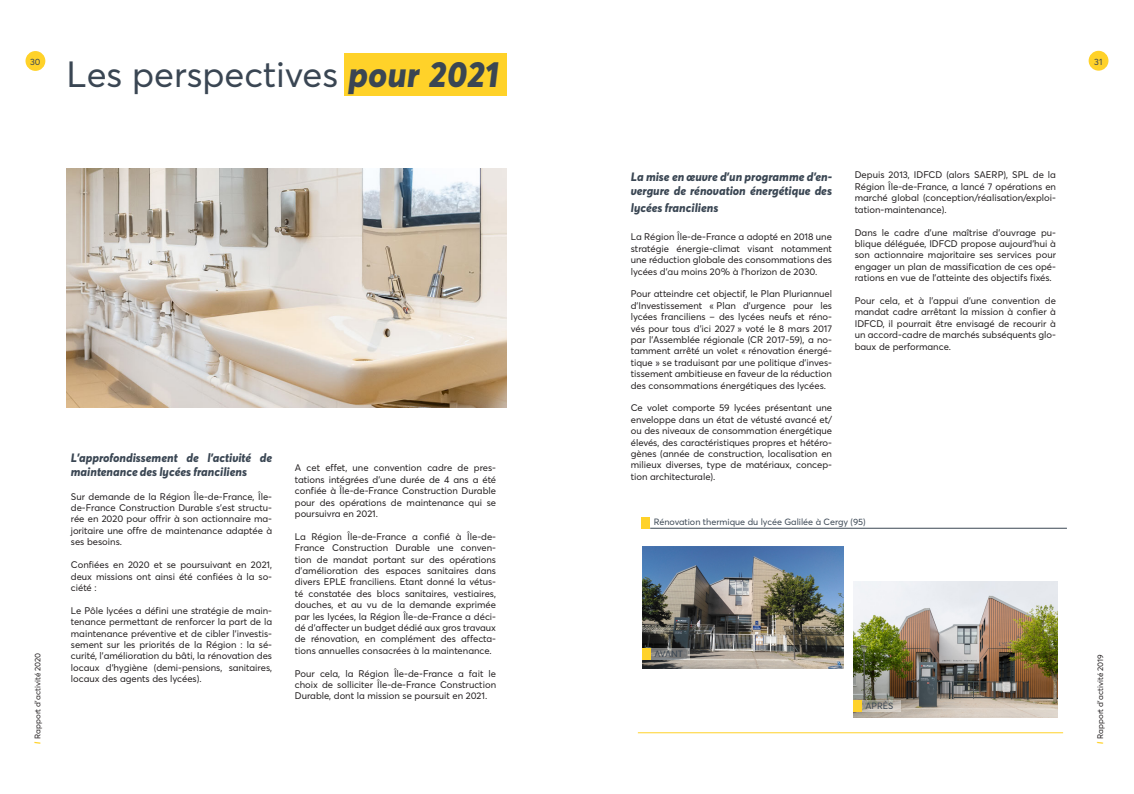
<style>
.page{position:relative;width:1134px;height:794px;background:#fff}
.page>*{position:absolute;margin:0;border:0;box-sizing:border-box;transform-origin:0 0}
.t1{font:36px "Averta Demo PE Cutted Demo";color:#3a4653}
.t2{font:800 12px/14.4px "Averta Demo PE";color:#3a4653}
.t3{font:9.5px/11.4px "Averta Demo PE Cutted Demo";color:#231f20;text-align:justify}
.t4{font:9px "Averta Demo PE Cutted Demo";color:#3a4653}
.t5{font:8px "Averta Demo PE Cutted Demo";color:#231f20}
.s1{font-family:"Averta Demo PE";font-weight:800}
.s2{font-family:"Averta Demo PE";font-weight:800;color:#ffd229}
</style>
<div class="page">
<div style="left:1089px;top:51px;width:19px;height:20px;background:#ffd229;border-radius:50%"></div>
<img style="left:642px;top:547px;width:201px;height:121px">
<img style="left:854px;top:581px;width:203px;height:137px">
<hr style="left:638px;top:732px;width:425px;height:1px;background:#ffd229">
<div style="left:642px;top:517px;width:8px;height:12px;background:#ffd229"></div>
<hr style="left:650px;top:528px;width:417px;height:1px;background:#3a4653">
<svg style="left:651px;top:648px;width:38px;height:11px"></svg>
<div style="left:642px;top:648px;width:9px;height:11px;background:#ffd229"></div>
<svg style="left:862px;top:700px;width:38px;height:12px"></svg>
<div style="left:853px;top:700px;width:9px;height:12px;background:#ffd229"></div>
<div style="left:344px;top:53px;width:162px;height:43px;background:#ffd229"></div>
<div style="left:26px;top:51px;width:19px;height:20px;background:#ffd229;border-radius:50%"></div>
<img style="left:67px;top:168px;width:439px;height:240px">
<p class="t4" style="left:30px;top:56px;width:12px">30</p>
<p class="t1" style="left:67px;top:53px;width:434px">Les perspectives <span class="s1">pour 2021</span></p>
<p class="t5" style="left:33px;top:744px;width:93px;rotate:-90deg"><span class="s2">l</span> Rapport d’activité 2020</p>
<p class="t2" style="left:71px;top:450px;width:203px">L’approfondissement de l’activité de maintenance des lycées franciliens</p>
<p class="t3" style="left:71px;top:491px;width:203px">Sur demande de la Région Île-de-France, Île&shy;de-France Construction Durable s’est structu&shy;rée en 2020 pour offrir à son actionnaire ma&shy;joritaire une offre de maintenance adaptée à ses besoins.</p>
<p class="t3" style="left:71px;top:559px;width:203px">Confiées en 2020 et se poursuivant en 2021, deux missions ont ainsi été confiées à la so&shy;ciété :</p>
<p class="t3" style="left:71px;top:605px;width:203px">Le Pôle lycées a défini une stratégie de main&shy;tenance permettant de renforcer la part de la maintenance préventive et de cibler l’investis&shy;sement sur les priorités de la Région : la sé&shy;curité, l’amélioration du bâti, la rénovation des locaux d’hygiène (demi-pensions, sanitaires, locaux des agents des lycées).</p>
<p class="t3" style="left:295px;top:462px;width:203px">A cet effet, une convention cadre de pres&shy;tations intégrées d’une durée de 4 ans a été confiée à Île-de-France Construction Durable pour des opérations de maintenance qui se poursuivra en 2021.</p>
<p class="t3" style="left:295px;top:531px;width:203px">La Région Île-de-France a confié à Île-de-France Construction Durable une conven&shy;tion de mandat portant sur des opérations d’amélioration des espaces sanitaires dans divers EPLE franciliens. Etant donné la vétus&shy;té constatée des blocs sanitaires, vestiaires, douches, et au vu de la demande exprimée par les lycées, la Région Île-de-France a déci&shy;dé d’affecter un budget dédié aux gros travaux de rénovation, en complément des affecta&shy;tions annuelles consacrées à la maintenance.</p>
<p class="t3" style="left:295px;top:667px;width:203px">Pour cela, la Région Île-de-France a fait le choix de solliciter Île-de-France Construction Durable, dont la mission se poursuit en 2021.</p>
<p class="t4" style="left:1094px;top:56px;width:10px">31</p>
<p class="t2" style="left:631px;top:169px;width:203px">La mise en œuvre d’un programme d’en&shy;vergure de rénovation énergétique des</p>
<p class="t2" style="left:631px;top:201px;width:89px">lycées franciliens</p>
<p class="t3" style="left:631px;top:231px;width:203px">La Région Île-de-France a adopté en 2018 une stratégie énergie-climat visant notamment une réduction globale des consommations des lycées d’au moins 20% à l’horizon de 2030.</p>
<p class="t3" style="left:631px;top:288px;width:203px">Pour atteindre cet objectif, le Plan Pluriannuel d’Investissement « Plan d’urgence pour les lycées franciliens – des lycées neufs et réno&shy;vés pour tous d’ici 2027 » voté le 8 mars 2017 par l’Assemblée régionale (CR 2017-59), a no&shy;tamment arrêté un volet « rénovation énergé&shy;tique » se traduisant par une politique d’inves&shy;tissement ambitieuse en faveur de la réduction des consommations énergétiques des lycées.</p>
<p class="t3" style="left:631px;top:402px;width:203px">Ce volet comporte 59 lycées présentant une enveloppe dans un état de vétusté avancé et/ ou des niveaux de consommation énergétique élevés, des caractéristiques propres et hétéro&shy;gènes (année de construction, localisation en milieux diverses, type de matériaux, concep&shy;tion architecturale).</p>
<p class="t3" style="left:855px;top:169px;width:203px">Depuis 2013, IDFCD (alors SAERP), SPL de la Région Île-de-France, a lancé 7 opérations en marché global (conception/réalisation/exploi&shy;tation-maintenance).</p>
<p class="t3" style="left:855px;top:226px;width:203px">Dans le cadre d’une maîtrise d’ouvrage pu&shy;blique déléguée, IDFCD propose aujourd’hui à son actionnaire majoritaire ses services pour engager un plan de massification de ces opé&shy;rations en vue de l’atteinte des objectifs fixés.</p>
<p class="t3" style="left:855px;top:295px;width:203px">Pour cela, et à l’appui d’une convention de mandat cadre arrêtant la mission à confier à IDFCD, il pourrait être envisagé de recourir à un accord-cadre de marchés subséquents glo&shy;baux de performance.</p>
<p class="t4" style="left:654px;top:516px;width:214px">Rénovation thermique du lycée Galilée à Cergy (95)</p>
<p class="t4" style="left:654px;top:648px;width:30px">AVANT</p>
<p class="t4" style="left:865px;top:701px;width:29px">APRÈS</p>
<p class="t5" style="left:1095px;top:744px;width:92px;rotate:-90deg"><span class="s2">l</span> Rapport d’activité 2019</p>
</div>
